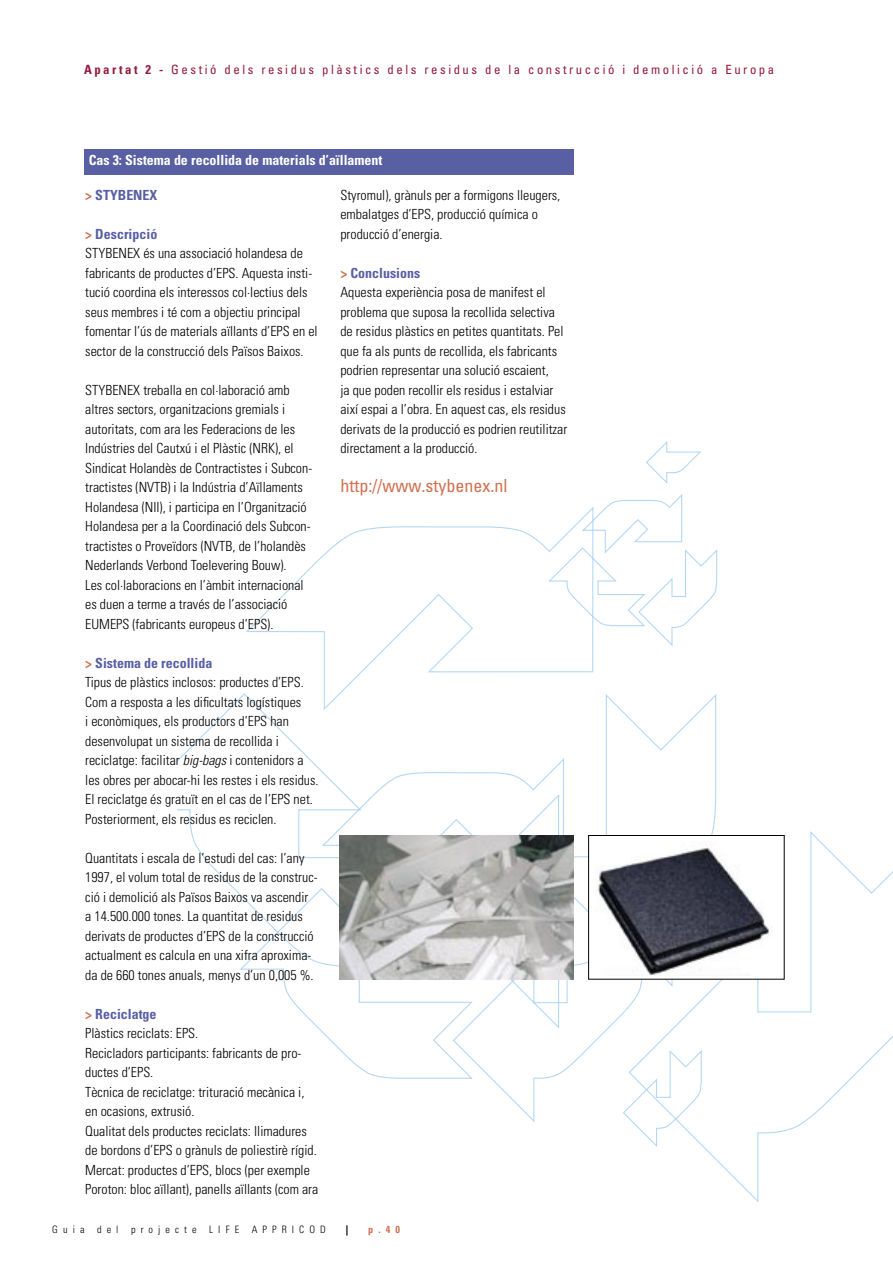
<style>
.page{position:relative;width:893px;height:1263px;background:#fff}
.page>*{position:absolute;margin:0;border:0;box-sizing:border-box;transform-origin:0 0}
.t1{font:condensed 18px "Univers";color:#d07050}
.t2{font:300 condensed 13.95px/19.5px "Univers";color:#000}
.t3{font:700 condensed 13.95px "Univers";color:#fff}
.t4{font:700 condensed 13.95px "Univers";color:#585fa3}
.t5{font:condensed 12.75px "Univers";letter-spacing:.2em;color:#951b3c}
.t6{font:300 condensed 10.2px "Univers";letter-spacing:.5em;color:#000}
.t7{font:700 condensed 10.2px "Univers";color:#d07050}
.t8{font:700 condensed 10.2px "Univers";color:#000}
.s1{font-weight:700}
.s2{color:#d07050}
.s3{font-weight:700;color:#d07050}
.s4{font-weight:700;color:#585fa3}
.s5{font-style:italic}
</style>
<div class="page">
<svg style="left:177px;top:441px;width:716px;height:761px"></svg>
<div style="left:85px;top:149px;width:489px;height:25px;background:#585fa3"></div>
<img style="left:340px;top:835px;width:233px;height:144px">
<div style="left:589px;top:835px;width:195px;height:144px;background:#fff"></div>
<img style="left:597px;top:847px;width:176px;height:128px">
<div style="left:588px;top:835px;width:196px;height:144px;border:1px solid #000"></div>
<p class="t5" style="left:84px;top:61px;width:692px"><span class="s1">Apartat 2 -</span> Gestió dels residus plàstics dels residus de la construcció i demolició a Europa</p>
<p class="t3" style="left:89px;top:152px;width:295px">Cas 3: Sistema de recollida de materials d’aïllament</p>
<p class="t4" style="left:85px;top:186px;width:74px"><span class="s2">&gt;</span> STYBENEX</p>
<p class="t2" style="left:85px;top:224px;width:234px"><span class="s3">&gt;</span> <span class="s4">Descripció<br></span>STYBENEX és una associació holandesa de fabricants de productes d’EPS. Aquesta insti&shy;tució coordina els interessos col·lectius dels seus membres i té com a objectiu principal fomentar l’ús de materials aïllants d’EPS en el sector de la construcció dels Països Baixos.</p>
<p class="t2" style="left:85px;top:380px;width:228px">STYBENEX treballa en col·laboració amb altres sectors, organitzacions gremials i autoritats, com ara les Federacions de les Indústries del Cautxú i el Plàstic (NRK), el Sindicat Holandès de Contractistes i Subcon&shy;tractistes (NVTB) i la Indústria d’Aïllaments Holandesa (NII), i participa en l’Organització Holandesa per a la Coordinació dels Subcon&shy;tractistes o Proveïdors (NVTB, de l’holandès Nederlands Verbond Toelevering Bouw).<br>Les col·laboracions en l’àmbit internacional es duen a terme a través de l’associació EUMEPS (fabricants europeus d’EPS).</p>
<p class="t2" style="left:85px;top:653px;width:235px"><span class="s3">&gt;</span> <span class="s4">Sistema de recollida<br></span>Tipus de plàstics inclosos: productes d’EPS.<br>Com a resposta a les dificultats logístiques<br>i econòmiques, els productors d’EPS han desenvolupat un sistema de recollida i reciclatge: facilitar <span class="s5">big-bags</span> i contenidors a les obres per abocar-hi les restes i els residus.<br>El reciclatge és gratuït en el cas de l’EPS net.<br>Posteriorment, els residus es reciclen.</p>
<p class="t2" style="left:85px;top:848px;width:234px">Quantitats i escala de l’estudi del cas: l’any 1997, el volum total de residus de la construc&shy;ció i demolició als Països Baixos va ascendir a 14.500.000 tones. La quantitat de residus derivats de productes d’EPS de la construcció actualment es calcula en una xifra aproxima&shy;da de 660 tones anuals, menys d’un 0,005 %.</p>
<p class="t2" style="left:85px;top:1004px;width:235px"><span class="s3">&gt;</span> <span class="s4">Reciclatge<br></span>Plàstics reciclats: EPS.<br>Recicladors participants: fabricants de pro&shy;ductes d’EPS.<br>Tècnica de reciclatge: trituració mecànica i, en ocasions, extrusió.<br>Qualitat dels productes reciclats: llimadures de bordons d’EPS o grànuls de poliestirè rígid.<br>Mercat: productes d’EPS, blocs (per exemple Poroton: bloc aïllant), panells aïllants (com ara</p>
<p class="t2" style="left:340px;top:185px;width:221px">Styromul), grànuls per a formigons lleugers, embalatges d’EPS, producció química o producció d’energia.</p>
<p class="t2" style="left:340px;top:263px;width:228px"><span class="s3">&gt;</span> <span class="s4">Conclusions<br></span>Aquesta experiència posa de manifest el problema que suposa la recollida selectiva de residus plàstics en petites quantitats. Pel que fa als punts de recollida, els fabricants podrien representar una solució escaient,<br>ja que poden recollir els residus i estalviar així espai a l’obra. En aquest cas, els residus derivats de la producció es podrien reutilitzar directament a la producció.</p>
<p class="t1" style="left:340px;top:474px;width:168px">http://www.stybenex.nl</p>
<p class="t6" style="left:52px;top:1223px;width:275px">Guia del projecte LIFE APPRICOD</p>
<p class="t8" style="left:346px;top:1223px;width:4px">|</p>
<p class="t7" style="left:368px;top:1223px;width:33px">p.40</p>
</div>
